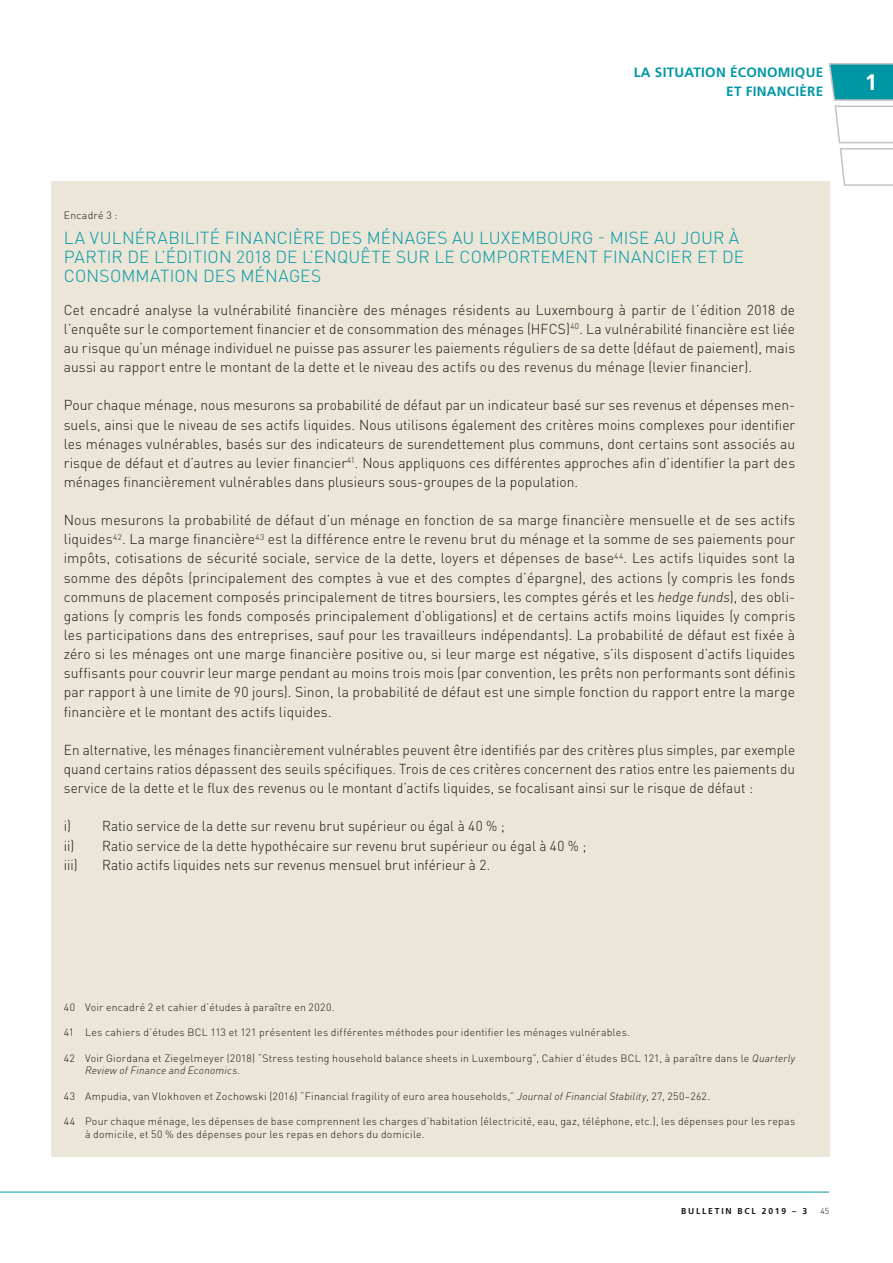
<style>
.page{position:relative;width:893px;height:1263px;background:#fff}
.page>*{position:absolute;margin:0;border:0;box-sizing:border-box;transform-origin:0 0}
.t1{font:700 22.5px "Frutiger";color:#fff}
.t2{font:300 17.25px/19.2px "DIN Pro";letter-spacing:.01em;color:#0097a5}
.t3{font:300 14.25px/19.2px "DIN Pro";letter-spacing:.005em;color:#151616;text-align:justify}
.t4{font:300 14.25px/19.2px "DIN Pro";letter-spacing:.005em;color:#151616;text-align:justify;scale:.95 1}
.t5{font:700 13.5px/19.5px "Frutiger";letter-spacing:.02em;color:#0097a5;text-align:right}
.t6{font:300 10.5px/12.6px "DIN Pro";letter-spacing:.02em;color:#151616}
.t7{font:700 8.55px "Frutiger";letter-spacing:.21em;color:#151616}
.t8{font:300 8.55px "DIN Pro";color:#151616}
.s1{font-style:italic}
</style>
<div class="page">
<hr style="left:0;top:1192px;width:829px;height:1px;background:#0097a5">
<svg style="left:828px;top:63px;width:65px;height:124px"></svg>
<div style="left:51px;top:181px;width:778px;height:976px;background:#ebe6d7"></div>
<p class="t5" style="left:634px;top:62px;width:191px">LA SITUATION ÉCONOMIQUE<br>ET FINANCIÈRE</p>
<h1 class="t1" style="left:865px;top:69px;width:14px">1</h1>
<p class="t6" style="left:64px;top:208px;width:55px">Encadré 3 :</p>
<p class="t2" style="left:64px;top:228px;width:682px">LA VULNÉRABILITÉ FINANCIÈRE DES MÉNAGES AU LUXEMBOURG - MISE AU JOUR À<br>PARTIR DE L’ÉDITION 2018 DE L’ENQUÊTE SUR LE COMPORTEMENT FINANCIER ET DE<br>CONSOMMATION DES MÉNAGES</p>
<p class="t3" style="left:64px;top:299px;width:733px">Cet encadré analyse la vulnérabilité financière des ménages résidents au Luxembourg à partir de l’édition 2018 de l’enquête sur le comportement financier et de consommation des ménages (HFCS)<sup>40</sup>. La vulnérabilité financière est liée au risque qu’un ménage individuel ne puisse pas assurer les paiements réguliers de sa dette (défaut de paiement), mais aussi au rapport entre le montant de la dette et le niveau des actifs ou des revenus du ménage (levier financier).</p>
<p class="t3" style="left:64px;top:395px;width:733px">Pour chaque ménage, nous mesurons sa probabilité de défaut par un indicateur basé sur ses revenus et dépenses men&shy;suels, ainsi que le niveau de ses actifs liquides. Nous utilisons également des critères moins complexes pour identifier les ménages vulnérables, basés sur des indicateurs de surendettement plus communs, dont certains sont associés au risque de défaut et d’autres au levier financier<sup>41</sup>. Nous appliquons ces différentes approches afin d’identifier la part des ménages financièrement vulnérables dans plusieurs sous-groupes de la population.</p>
<p class="t3" style="left:64px;top:510px;width:733px">Nous mesurons la probabilité de défaut d’un ménage en fonction de sa marge financière mensuelle et de ses actifs liquides<sup>42</sup>. La marge financière<sup>43</sup> est la différence entre le revenu brut du ménage et la somme de ses paiements pour impôts, cotisations de sécurité sociale, service de la dette, loyers et dépenses de base<sup>44</sup>. Les actifs liquides sont la somme des dépôts (principalement des comptes à vue et des comptes d’épargne), des actions (y compris les fonds communs de placement composés principalement de titres boursiers, les comptes gérés et les <span class="s1">hedge funds</span>), des obli&shy;gations (y compris les fonds composés principalement d’obligations) et de certains actifs moins liquides (y compris les participations dans des entreprises, sauf pour les travailleurs indépendants). La probabilité de défaut est fixée à zéro si les ménages ont une marge financière positive ou, si leur marge est négative, s’ils disposent d’actifs liquides suffisants pour couvrir leur marge pendant au moins trois mois (par convention, les prêts non performants sont définis par rapport à une limite de 90 jours). Sinon, la probabilité de défaut est une simple fonction du rapport entre la marge financière et le montant des actifs liquides.</p>
<p class="t4" style="left:64px;top:739px;width:771px">En alternative, les ménages financièrement vulnérables peuvent être identifiés par des critères plus simples, par exemple quand certains ratios dépassent des seuils spécifiques. Trois de ces critères concernent des ratios entre les paiements du service de la dette et le flux des revenus ou le montant d’actifs liquides, se focalisant ainsi sur le risque de défaut :</p>
<p class="t4" style="left:64px;top:816px;width:552px;text-align:left">i) Ratio service de la dette sur revenu brut supérieur ou égal à 40 % ;<br>ii) Ratio service de la dette hypothécaire sur revenu brut supérieur ou égal à 40 % ; iii)</p>
<p class="t4" style="left:102px;top:854px;width:410px">Ratio actifs liquides nets sur revenus mensuel brut inférieur à 2.</p>
<p class="t6" style="left:64px;top:1000px;width:272px">40 Voir encadré 2 et cahier d’études à paraître en 2020.</p>
<p class="t6" style="left:64px;top:1026px;width:568px">41 Les cahiers d’études BCL 113 et 121 présentent les différentes méthodes pour identifier les ménages vulnérables.</p>
<p class="t6" style="left:85px;top:1051px;width:712px;text-indent:-21px">42 Voir Giordana et Ziegelmeyer (2018) “Stress testing household balance sheets in Luxembourg”, Cahier d’études BCL 121, à paraître dans le <span class="s1">Quarterly<br>Review of Finance and Economics</span>.</p>
<p class="t6" style="left:64px;top:1089px;width:648px">43 Ampudia, van Vlokhoven et Zochowski (2016) “Financial fragility of euro area households,” <span class="s1">Journal of Financial Stability</span>, 27, 250–262.</p>
<p class="t6" style="left:85px;top:1114px;width:712px;text-indent:-21px">44 Pour chaque ménage, les dépenses de base comprennent les charges d’habitation (électricité, eau, gaz, téléphone, etc.), les dépenses pour les repas à domicile, et 50 % des dépenses pour les repas en dehors du domicile.</p>
<p class="t7" style="left:681px;top:1206px;width:128px">BULLETIN BCL 2019 – 3</p>
<p class="t8" style="left:820px;top:1205px;width:10px">45</p>
</div>
